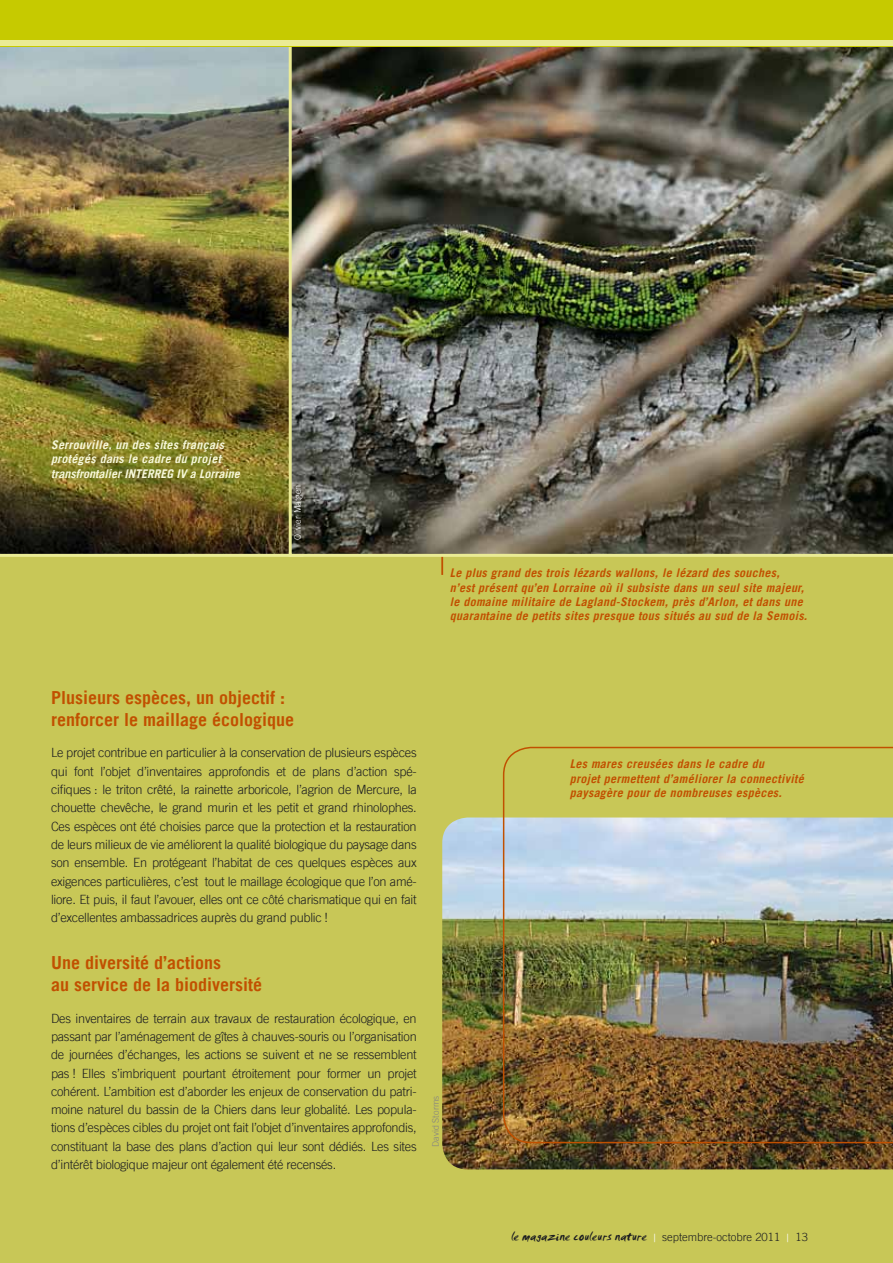
<style>
.page{position:relative;width:893px;height:1263px;background:#c8c757}
.page>*{position:absolute;margin:0;border:0;box-sizing:border-box;transform-origin:0 0}
.t1{font:700 18px/21.6px "Trade Gothic";color:#c15000}
.t2{font:14.25px "Smudger Plain";color:#1b1c20}
.t3{font:300 12.75px/18.3px "Trade Gothic";letter-spacing:-.02em;color:#1b1c20;text-align:justify}
.t4{font:italic 700 12px/14.4px "Trade Gothic";letter-spacing:.025em;color:#c15000}
.t5{font:italic 700 12px/14.4px "Trade Gothic";letter-spacing:.025em;color:#f7f8d9}
.t6{font:300 9px "Trade Gothic";letter-spacing:.005em;color:#fff}
.t7{font:300 9px "Trade Gothic";letter-spacing:.005em;color:#818084}
.s1{font-family:"Trade Gothic";font-weight:300;font-size:11.25px}
</style>
<div class="page">
<hr style="left:441px;top:555px;width:2px;height:20px;background:#c15000">
<img style="left:0;top:46px;width:289px;height:511px">
<img style="left:289px;top:46px;width:604px;height:511px">
<div style="left:0;top:0;width:893px;height:46px;background:#c6ca00"></div>
<div style="left:0;top:41px;width:893px;height:5px;background:#eaeb95"></div>
<img style="left:442px;top:817px;width:451px;height:352px">
<img style="left:502px;top:746px;width:391px;height:398px">
<p class="t5" style="left:51px;top:437px;width:190px">Serrouville, un des sites français protégés dans le cadre du projet transfrontalier INTERREG IV a Lorraine</p>
<p class="t6" style="left:292px;top:540px;width:57px;rotate:-90deg">Olivier Matgen</p>
<p class="t4" style="left:450px;top:565px;width:359px">Le plus grand des trois lézards wallons, le lézard des souches, n’est présent qu’en Lorraine où il subsiste dans un seul site majeur, le domaine militaire de Lagland-Stockem, près d’Arlon, et dans une quarantaine de petits sites presque tous situés au sud de la Semois.</p>
<h1 class="t1" style="left:51px;top:686px;width:245px">Plusieurs espèces, un objectif : renforcer le maillage écologique</h1>
<p class="t3" style="left:51px;top:743px;width:367px">Le projet contribue en particulier à la conservation de plusieurs espèces qui font l’objet d’inventaires approfondis et de plans d’action spé&shy;cifiques : le triton crêté, la rainette arboricole, l’agrion de Mercure, la chouette chevêche, le grand murin et les petit et grand rhinolophes.<br>Ces espèces ont été choisies parce que la protection et la restauration de leurs milieux de vie améliorent la qualité biologique du paysage dans son ensemble. En protégeant l’habitat de ces quelques espèces aux exigences particulières, c’est tout le maillage écologique que l’on amé&shy;liore. Et puis, il faut l’avouer, elles ont ce côté charismatique qui en fait d’excellentes ambassadrices auprès du grand public !</p>
<h1 class="t1" style="left:51px;top:952px;width:212px">Une diversité d’actions<br>au service de la biodiversité</h1>
<p class="t3" style="left:51px;top:1009px;width:367px">Des inventaires de terrain aux travaux de restauration écologique, en passant par l’aménagement de gîtes à chauves-souris ou l’organisation de journées d’échanges, les actions se suivent et ne se ressemblent pas ! Elles s’imbriquent pourtant étroitement pour former un projet cohérent. L’ambition est d’aborder les enjeux de conservation du patri&shy;moine naturel du bassin de la Chiers dans leur globalité. Les popula&shy;tions d’espèces cibles du projet ont fait l’objet d’inventaires approfondis, constituant la base des plans d’action qui leur sont dédiés. Les sites d’intérêt biologique majeur ont également été recensés.</p>
<p class="t7" style="left:430px;top:1147px;width:52px;rotate:-90deg">David Storms</p>
<p class="t4" style="left:570px;top:756px;width:235px">Les mares creusées dans le cadre du<br>projet permettent d’améliorer la connectivité paysagère pour de nombreuses espèces.</p>
<p class="t2" style="left:511px;top:1228px;width:298px">le magazine couleurs nature <sub>|</sub> <span class="s1">septembre-octobre 2011</span> <sub>|</sub> <span class="s1">13</span></p>
</div>
